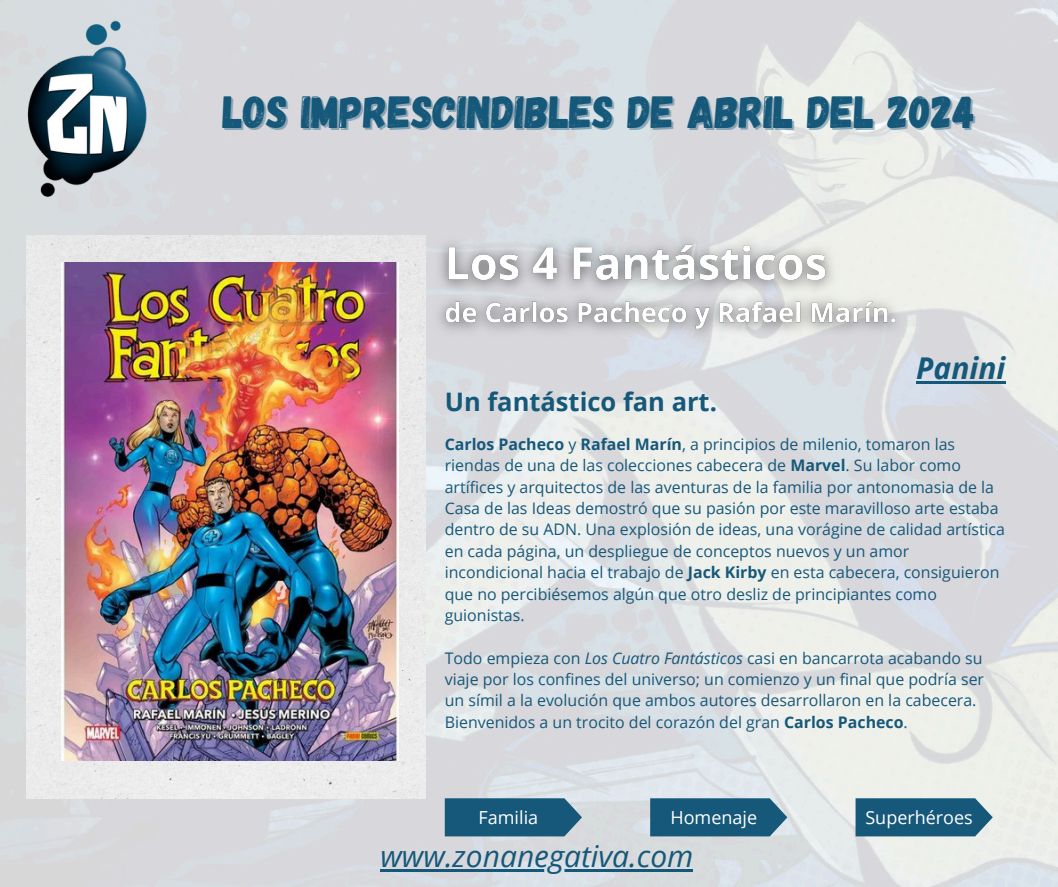
<style>
.page{position:relative;width:1058px;height:887px;background:#fff}
.page>*{position:absolute;margin:0;border:0;box-sizing:border-box;transform-origin:0 0}
.t1{font:45px "Gagalin";color:#165879}
.t2{font:italic 30px "Open Sans";color:#165879}
.t3{font:italic 700 30px "Open Sans";color:#165879}
.t4{font:700 25.5px "Open Sans";color:#165879}
.t5{font:18px "Open Sans";color:#fff}
.t6{font:15.9px/21.3px "Open Sans";color:#165879}
.s1{font-weight:700}
.s2{font-style:italic}
</style>
<div class="page">
<img style="left:0;top:0;width:1058px;height:886px">
<div style="left:27px;top:236px;width:398px;height:562px;background:#ebebeb"></div>
<img style="left:61px;top:262px;width:337px;height:498px">
<img style="left:27px;top:21px;width:121px;height:178px">
<svg style="left:445px;top:798px;width:137px;height:38px;background:#236180"></svg>
<hr style="left:380px;top:869px;width:313px;height:2px;background:#165879">
<img style="left:426px;top:226px;width:489px;height:125px">
<hr style="left:916px;top:381px;width:89px;height:3px;background:#165879">
<svg style="left:855px;top:798px;width:137px;height:38px;background:#246280"></svg>
<svg style="left:650px;top:798px;width:137px;height:38px;background:#236180"></svg>
<h2 class="t1" style="left:223px;top:82px;width:754px">LOS IMPRESCINDIBLES DE ABRIL DEL 2024</h2>
<p class="t3" style="left:916px;top:347px;width:91px">Panini</p>
<h5 class="t4" style="left:445px;top:383px;width:274px">Un fantástico fan art.</h5>
<h5 class="t6" style="left:445px;top:433px;width:562px"><span class="s1">Carlos Pacheco</span> y <span class="s1">Rafael Marín</span>, a principios de milenio, tomaron las riendas de una de las colecciones cabecera de <span class="s1">Marvel</span>. Su labor como artífices y arquitectos de las aventuras de la familia por antonomasia de la Casa de las Ideas demostró que su pasión por este maravilloso arte estaba dentro de su ADN. Una explosión de ideas, una vorágine de calidad artística en cada página, un despliegue de conceptos nuevos y un amor incondicional hacia el trabajo de <span class="s1">Jack Kirby</span> en esta cabecera, consiguieron que no percibiésemos algún que otro desliz de principiantes como guionistas.</h5>
<h5 class="t6" style="left:445px;top:646px;width:541px">Todo empieza con <span class="s2">Los Cuatro Fantásticos</span> casi en bancarrota acabando su viaje por los confines del universo; un comienzo y un final que podría ser un símil a la evolución que ambos autores desarrollaron en la cabecera.<br>Bienvenidos a un trocito del corazón del gran <span class="s1">Carlos Pacheco</span>.</h5>
<p class="t5" style="left:478px;top:805px;width:61px">Familia</p>
<p class="t5" style="left:670px;top:805px;width:88px">Homenaje</p>
<h3 class="t5" style="left:865px;top:805px;width:109px">Superhéroes</h3>
<p class="t2" style="left:380px;top:835px;width:314px">www.zonanegativa.com</p>
</div>
